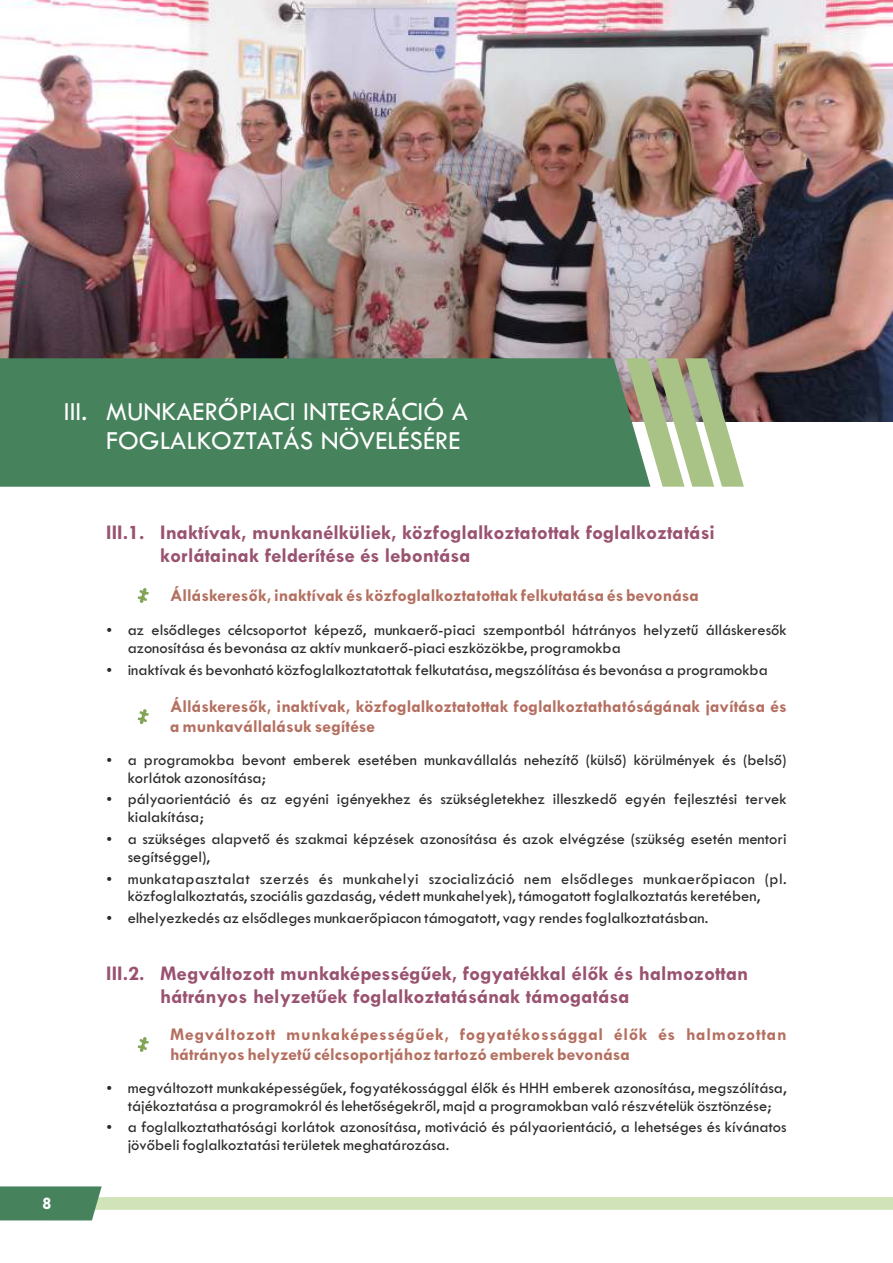
<style>
.page{position:relative;width:893px;height:1263px;background:#fff}
.page>*{position:absolute;margin:0;border:0;box-sizing:border-box;transform-origin:0 0}
.t1{font:27px/29.4px "Tw Cen";color:#fefefe;text-align:right}
.t2{font:700 21px/22.8px "Tw Cen";color:#995270}
.t3{font:700 18px/19.6px "Tw Cen";color:#b46f60}
.t4{font:700 18px/19.6px "Tw Cen";letter-spacing:.03em;color:#b46f60}
.t5{font:700 18px "Tw Cen";color:#fefefe}
.t6{font:16.5px/18px "Tw Cen";color:#2b2a29}
</style>
<div class="page">
<img style="left:0;top:0;width:893px;height:422px">
<div style="left:0;top:358px;width:626px;height:129px;background:#46825c"></div>
<svg style="left:626px;top:358px;width:118px;height:129px;background:#a8b490"></svg>
<svg style="left:138px;top:588px;width:11px;height:15px"></svg>
<svg style="left:138px;top:709px;width:11px;height:15px"></svg>
<svg style="left:138px;top:1037px;width:11px;height:15px"></svg>
<div style="left:0;top:1197px;width:893px;height:13px;background:#d1e4b9"></div>
<svg style="left:0;top:1186px;width:102px;height:34px;background:#508964"></svg>
<h1 class="t1" style="left:64px;top:399px;width:406px">III. MUNKAERŐPIACI INTEGRÁCIÓ A<br>FOGLALKOZTATÁS NÖVELÉSÉRE</h1>
<p class="t5" style="left:42px;top:1196px;width:11px">8</p>
<p class="t2" style="left:160px;top:523px;width:556px;text-indent:-54px">III.1. Inaktívak, munkanélküliek, közfoglalkoztatottak foglalkoztatási korlátainak felderítése és lebontása</p>
<p class="t3" style="left:170px;top:587px;width:530px">Álláskeresők, inaktívak és közfoglalkoztatottak felkutatása és bevonása</p>
<p class="t6" style="left:128px;top:622px;width:660px">az elsődleges célcsoportot képező, munkaerő-piaci szempontból hátrányos helyzetű álláskeresők azonosítása és bevonása az aktív munkaerő-piaci eszközökbe, programokba</p>
<p class="t6" style="left:128px;top:662px;width:642px">inaktívak és bevonható közfoglalkoztatottak felkutatása, megszólítása és bevonása a programokba</p>
<p class="t3" style="left:170px;top:698px;width:618px">Álláskeresők, inaktívak, közfoglalkoztatottak foglalkoztathatóságának javítása és a munkavállalásuk segítése</p>
<p class="t6" style="left:128px;top:752px;width:660px">a programokba bevont emberek esetében munkavállalás nehezítő (külső) körülmények és (belső) korlátok azonosítása;</p>
<p class="t6" style="left:128px;top:791px;width:660px">pályaorientáció és az egyéni igényekhez és szükségletekhez illeszkedő egyén fejlesztési tervek kialakítása;</p>
<p class="t6" style="left:128px;top:831px;width:660px">a szükséges alapvető és szakmai képzések azonosítása és azok elvégzése (szükség esetén mentori segítséggel),</p>
<p class="t6" style="left:128px;top:870px;width:660px">munkatapasztalat szerzés és munkahelyi szocializáció nem elsődleges munkaerőpiacon (pl. közfoglalkoztatás, szociális gazdaság, védett munkahelyek), támogatott foglalkoztatás keretében,</p>
<p class="t6" style="left:128px;top:910px;width:582px">elhelyezkedés az elsődleges munkaerőpiacon támogatott, vagy rendes foglalkoztatásban.</p>
<p class="t2" style="left:160px;top:963px;width:590px;text-indent:-54px">III.2. Megváltozott munkaképességűek, fogyatékkal élők és halmozottan hátrányos helyzetűek foglalkoztatásának támogatása</p>
<p class="t4" style="left:170px;top:1026px;width:618px">Megváltozott munkaképességűek, fogyatékossággal élők és halmozottan hátrányos helyzetű célcsoportjához tartozó emberek bevonása</p>
<p class="t6" style="left:128px;top:1080px;width:660px">megváltozott munkaképességűek, fogyatékossággal élők és HHH emberek azonosítása, megszólítása, tájékoztatása a programokról és lehetőségekről, majd a programokban való részvételük ösztönzése;</p>
<p class="t6" style="left:128px;top:1119px;width:660px">a foglalkoztathatósági korlátok azonosítása, motiváció és pályaorientáció, a lehetséges és kívánatos jövőbeli foglalkoztatási területek meghatározása.</p>
</div>
